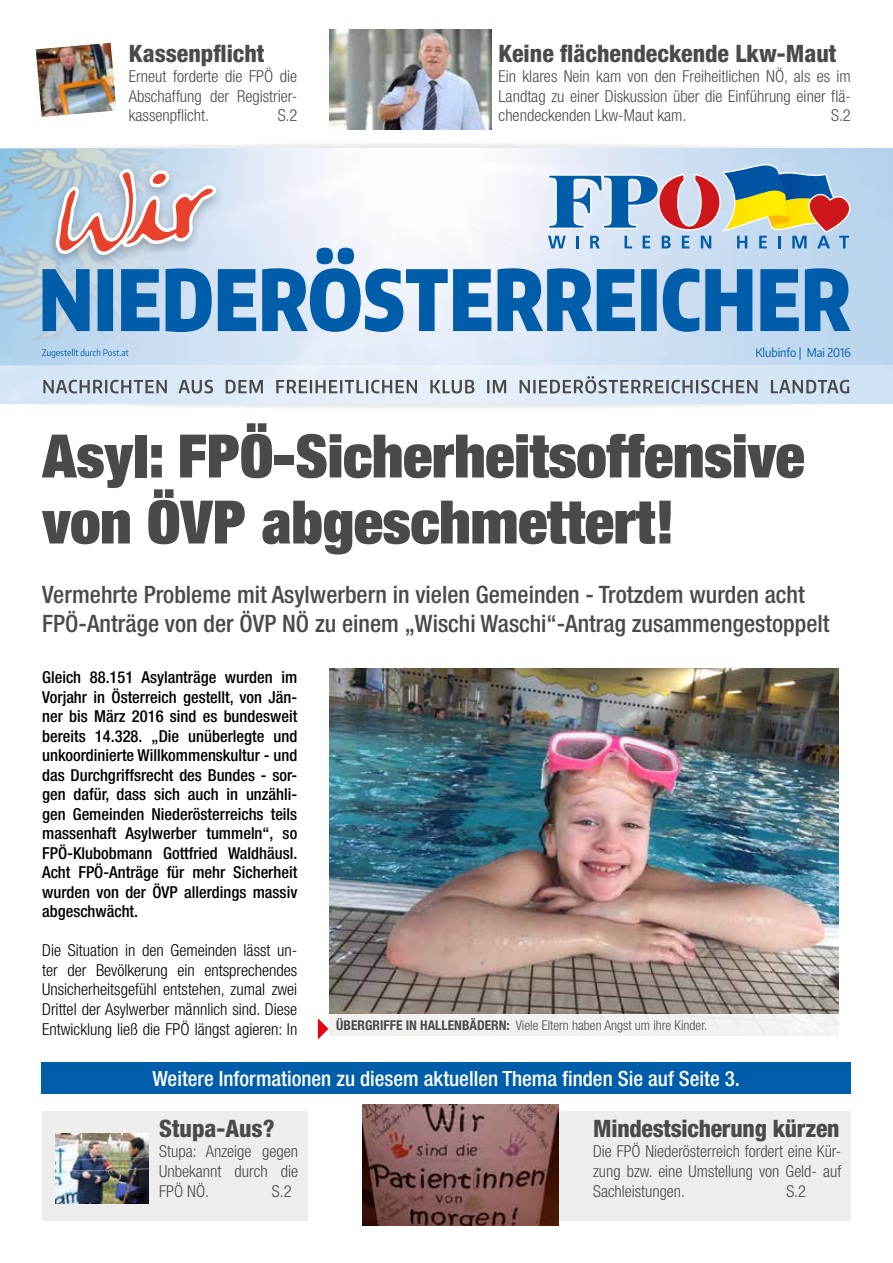
<style>
.page{position:relative;width:893px;height:1263px;background:#fff}
.page>*{position:absolute;margin:0;border:0;box-sizing:border-box;transform-origin:0 0}
.t1{font:900 expanded 60px/66px "Helvetica Neue";color:#4a4a49}
.t2{font:500 condensed 24px/28.8px "Helvetica Neue";color:#4a4a49}
.t3{font:800 condensed 24px "Helvetica Neue";color:#4a4a49}
.t4{font:500 condensed 21px "Helvetica Neue";color:#fff}
.t5{font:500 condensed 16.5px/19.5px "Helvetica Neue";color:#000;text-align:justify}
.t6{font:300 condensed 16.5px/19.8px "Helvetica Neue";color:#4a4a49;text-align:justify}
.t7{font:300 condensed 16.5px/19.5px "Helvetica Neue";color:#000;text-align:justify}
.t8{font:300 condensed 13.5px "Helvetica Neue";color:#4a4a49}
.t9{font:12px "Encode Sans Condensed";color:#005da9}
.s1{font-weight:700}
</style>
<div class="page">
<img style="left:0;top:270px;width:308px;height:96px">
<div style="left:0;top:366px;width:893px;height:38px;background:linear-gradient(to right,#e1ecf7,#dae8f6)"></div>
<svg style="left:0;top:144px;width:893px;height:126px"></svg>
<svg style="left:43px;top:248px;width:807px;height:84px;background:#6da1ce"></svg>
<svg style="left:0;top:376px;width:893px;height:32px;background:#cbd4dd"></svg>
<svg style="left:42px;top:349px;width:86px;height:9px"></svg>
<div style="left:43px;top:1111px;width:265px;height:109px;background:#ededed"></div>
<div style="left:541px;top:1111px;width:310px;height:109px;background:#ededed"></div>
<img style="left:330px;top:668px;width:509px;height:346px">
<img style="left:363px;top:1104px;width:195px;height:122px">
<img style="left:55px;top:1133px;width:93px;height:70px">
<div style="left:319px;top:1014px;width:533px;height:23px;background:#f3f2f0"></div>
<img style="left:329px;top:30px;width:162px;height:99px">
<div style="left:42px;top:1062px;width:809px;height:32px;background:#005da9"></div>
<img style="left:36px;top:43px;width:80px;height:74px">
<svg style="left:318px;top:1018px;width:10px;height:21px"></svg>
<h2 class="t3" style="left:129px;top:39px;width:137px">Kassenpflicht</h2>
<p class="t6" style="left:129px;top:66px;width:170px">Erneut forderte die FPÖ die Abschaffung der Registrier&shy;kassenpflicht.</p>
<p class="t6" style="left:278px;top:105px;width:21px">S.2</p>
<h2 class="t3" style="left:499px;top:39px;width:339px">Keine flächendeckende Lkw-Maut</h2>
<p class="t6" style="left:499px;top:66px;width:354px">Ein klares Nein kam von den Freiheitlichen NÖ, als es im Landtag zu einer Diskussion über die Einführung einer flä&shy;chendeckenden Lkw-Maut kam.</p>
<p class="t6" style="left:831px;top:105px;width:21px">S.2</p>
<p class="t9" style="left:755px;top:344px;width:97px">Klubinfo | Mai 2016</p>
<h1 class="t1" style="left:42px;top:422px;width:764px">Asyl: FPÖ-Sicherheitsoffensive von ÖVP abgeschmettert!</h1>
<h2 class="t2" style="left:42px;top:580px;width:789px">Vermehrte Probleme mit Asylwerbern in vielen Gemeinden - Trotzdem wurden acht<br>FPÖ-Anträge von der ÖVP NÖ zu einem „Wischi Waschi“-Antrag zusammengestoppelt</h2>
<p class="t5" style="left:42px;top:668px;width:257px">Gleich 88.151 Asylanträge wurden im Vorjahr in Österreich gestellt, von Jän&shy;ner bis März 2016 sind es bundesweit bereits 14.328. „Die unüberlegte und unkoordinierte Willkommenskultur - und das Durchgriffsrecht des Bundes - sor&shy;gen dafür, dass sich auch in unzähli&shy;gen Gemeinden Niederösterreichs teils massenhaft Asylwerber tummeln“, so FPÖ-Klubobmann Gottfried Waldhäusl.<br>Acht FPÖ-Anträge für mehr Sicherheit wurden von der ÖVP allerdings massiv abgeschwächt.</p>
<p class="t7" style="left:42px;top:941px;width:257px">Die Situation in den Gemeinden lässt un&shy;ter der Bevölkerung ein entsprechendes Unsicherheitsgefühl entstehen, zumal zwei Drittel der Asylwerber männlich sind. Diese Entwicklung ließ die FPÖ längst agieren: In</p>
<p class="t8" style="left:336px;top:1017px;width:373px"><span class="s1">ÜBERGRIFFE IN HALLENBÄDERN:</span> Viele Eltern haben Angst um ihre Kinder.</p>
<p class="t4" style="left:152px;top:1065px;width:589px">Weitere Informationen zu diesem aktuellen Thema finden Sie auf Seite 3.</p>
<h2 class="t3" style="left:159px;top:1114px;width:117px">Stupa-Aus?</h2>
<p class="t6" style="left:159px;top:1141px;width:140px">Stupa: Anzeige gegen Unbekannt durch die FPÖ NÖ.</p>
<p class="t6" style="left:272px;top:1181px;width:21px">S.2</p>
<h2 class="t3" style="left:593px;top:1114px;width:248px">Mindestsicherung kürzen</h2>
<p class="t6" style="left:593px;top:1141px;width:250px">Die FPÖ Niederösterreich fordert eine Kür&shy;zung bzw. eine Umstellung von Geld- auf Sachleistungen.</p>
<p class="t6" style="left:786px;top:1181px;width:21px">S.2</p>
</div>
